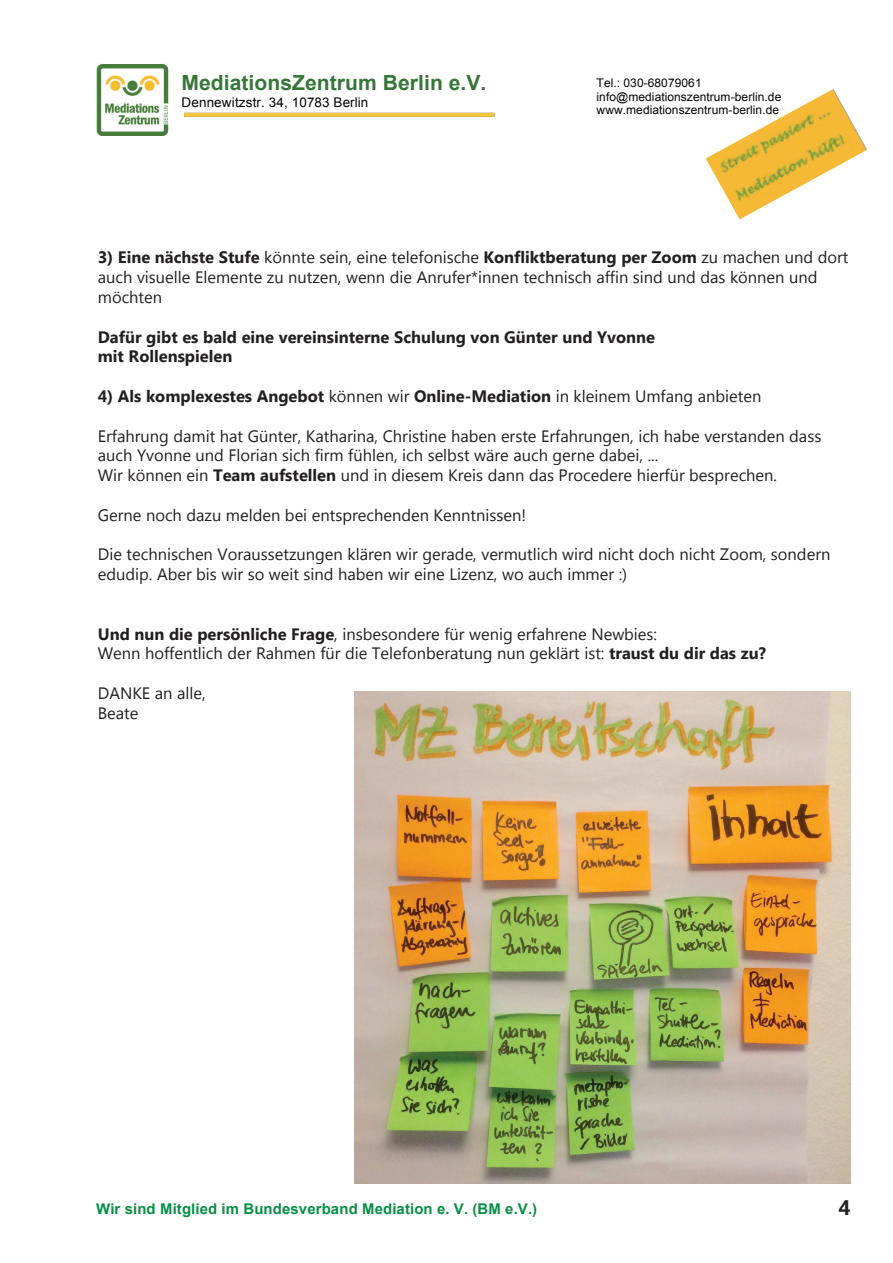
<style>
.page{position:relative;width:893px;height:1263px;background:#fff}
.page>*{position:absolute;margin:0;border:0;box-sizing:border-box;transform-origin:0 0}
.t1{font:700 21px "Microsoft Tai Le";color:#231f20}
.t2{font:700 20.85px "Arial";letter-spacing:.005em;color:#367739}
.t3{font:16.5px/19.8px "Microsoft Tai Le";color:#231f20}
.t4{font:700 16.5px/19.8px "Microsoft Tai Le";color:#231f20}
.t5{font:700 14.7px "Arial";letter-spacing:.01em;color:#069046}
.t6{font:13.35px "Arial";letter-spacing:.015em;color:#040503}
.t7{font:11.85px/13.8px "Arial";letter-spacing:.005em;color:#040503}
.s1{font-weight:700}
.s2{font-weight:400}
</style>
<div class="page">
<img style="left:96px;top:64px;width:73px;height:72px">
<img style="left:184px;top:113px;width:311px;height:4px">
<img style="left:706px;top:89px;width:161px;height:130px">
<img style="left:354px;top:691px;width:496px;height:492px">
<p class="t2" style="left:181px;top:69px;width:307px">MediationsZentrum Berlin e.V.</p>
<p class="t6" style="left:181px;top:94px;width:188px">Dennewitzstr. 34, 10783 Berlin</p>
<p class="t7" style="left:597px;top:76px;width:186px">Tel.: 030-68079061 info@mediationszentrum-berlin.de www.mediationszentrum-berlin.de</p>
<p class="t3" style="left:98px;top:249px;width:752px"><span class="s1">3) Eine nächste Stufe</span> könnte sein, eine telefonische <span class="s1">Konfliktberatung per Zoom</span> zu machen und dort auch visuelle Elemente zu nutzen, wenn die Anrufer*innen technisch affin sind und das können und möchten</p>
<p class="t4" style="left:98px;top:328px;width:559px">Dafür gibt es bald eine vereinsinterne Schulung von Günter und Yvonne mit Rollenspielen</p>
<p class="t4" style="left:98px;top:387px;width:665px">4) Als komplexestes Angebot <span class="s2">können wir</span> Online-Mediation <span class="s2">in kleinem Umfang anbieten</span></p>
<p class="t3" style="left:98px;top:427px;width:725px">Erfahrung damit hat Günter, Katharina, Christine haben erste Erfahrungen, ich habe verstanden dass auch Yvonne und Florian sich firm fühlen, ich selbst wäre auch gerne dabei, ...<br>Wir können ein <span class="s1">Team aufstellen</span> und in diesem Kreis dann das Procedere hierfür besprechen.</p>
<p class="t3" style="left:98px;top:506px;width:430px">Gerne noch dazu melden bei entsprechenden Kenntnissen!</p>
<p class="t3" style="left:98px;top:546px;width:734px">Die technischen Voraussetzungen klären wir gerade, vermutlich wird nicht doch nicht Zoom, sondern edudip. Aber bis wir so weit sind haben wir eine Lizenz, wo auch immer :)</p>
<p class="t3" style="left:98px;top:625px;width:670px"><span class="s1">Und nun die persönliche Frage</span>, insbesondere für wenig erfahrene Newbies:<br>Wenn hoffentlich der Rahmen für die Telefonberatung nun geklärt ist: <span class="s1">traust du dir das zu?</span></p>
<p class="t3" style="left:98px;top:684px;width:109px">DANKE an alle,<br>Beate</p>
<p class="t5" style="left:96px;top:1199px;width:443px">Wir sind Mitglied im Bundesverband Mediation e. V. (BM e.V.)</p>
<p class="t1" style="left:838px;top:1195px;width:14px">4</p>
</div>
